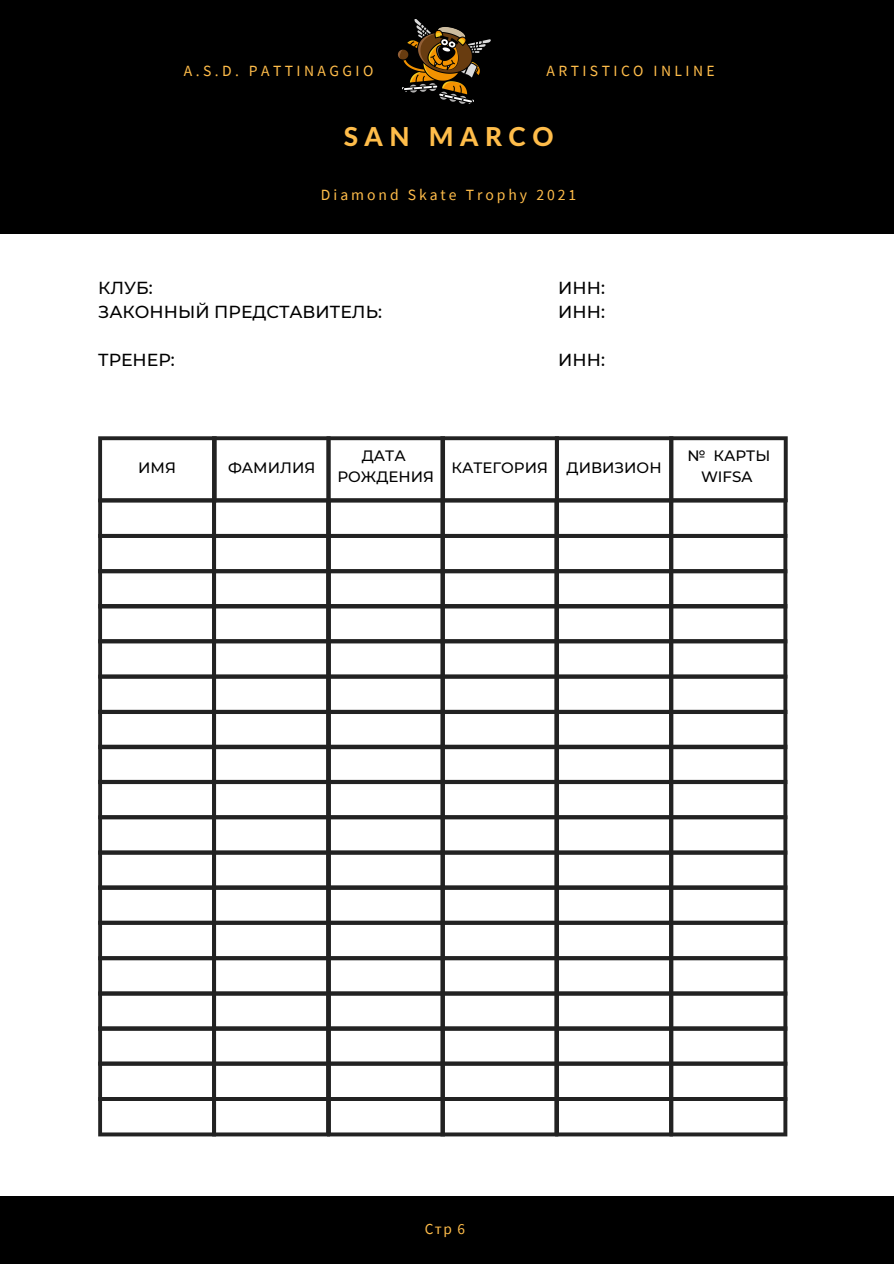
<style>
.page{position:relative;width:894px;height:1264px;background:#fff}
.page>*{position:absolute;margin:0;border:0;box-sizing:border-box;transform-origin:0 0}
.t1{font:800 26.1px "Lato Latin";letter-spacing:.25em;color:#ffbd4a}
.t2{font:500 17.4px "Montserrat";color:#000}
.t3{font:15.6px "Source Sans Pro";letter-spacing:.22em;color:#ffbd4a}
.t4{font:15.6px "Source Sans Pro";letter-spacing:.19em;color:#ffbd4a}
.t5{font:15.3px "Source Sans Pro";color:#ffbd4a}
.t6{font:500 15px "Montserrat";color:#000}
</style>
<div class="page">
<div style="left:0;top:0;width:893px;height:233px;background:#000"></div>
<div style="left:0;top:1196px;width:893px;height:67px;background:#000"></div>
<img style="left:397px;top:19px;width:94px;height:85px">
<svg style="left:98px;top:436px;width:689px;height:700px"></svg>
<p class="t3" style="left:184px;top:60px;width:191px">A.S.D. PATTINAGGIO</p>
<p class="t3" style="left:546px;top:60px;width:170px">ARTISTICO INLINE</p>
<p class="t1" style="left:343px;top:125px;width:211px">SAN MARCO</p>
<p class="t4" style="left:321px;top:184px;width:257px">Diamond Skate Trophy 2021</p>
<p class="t2" style="left:98px;top:277px;width:56px">КЛУБ:</p>
<p class="t2" style="left:98px;top:301px;width:285px">ЗАКОННЫЙ ПРЕДСТАВИТЕЛЬ:</p>
<p class="t2" style="left:98px;top:349px;width:78px">ТРЕНЕР:</p>
<p class="t2" style="left:558px;top:277px;width:48px">ИНН:</p>
<p class="t2" style="left:558px;top:301px;width:48px">ИНН:</p>
<p class="t2" style="left:558px;top:349px;width:48px">ИНН:</p>
<p class="t6" style="left:138px;top:459px;width:39px">ИМЯ</p>
<p class="t6" style="left:228px;top:458px;width:89px">ФАМИЛИЯ</p>
<p class="t6" style="left:362px;top:447px;width:45px">ДАТА</p>
<p class="t6" style="left:337px;top:467px;width:98px">РОЖДЕНИЯ</p>
<p class="t6" style="left:451px;top:459px;width:98px">КАТЕГОРИЯ</p>
<p class="t6" style="left:566px;top:459px;width:96px">ДИВИЗИОН</p>
<p class="t6" style="left:687px;top:447px;width:84px">№ КАРТЫ</p>
<p class="t6" style="left:700px;top:467px;width:53px">WIFSA</p>
<p class="t5" style="left:425px;top:1218px;width:42px">Стр 6</p>
</div>
